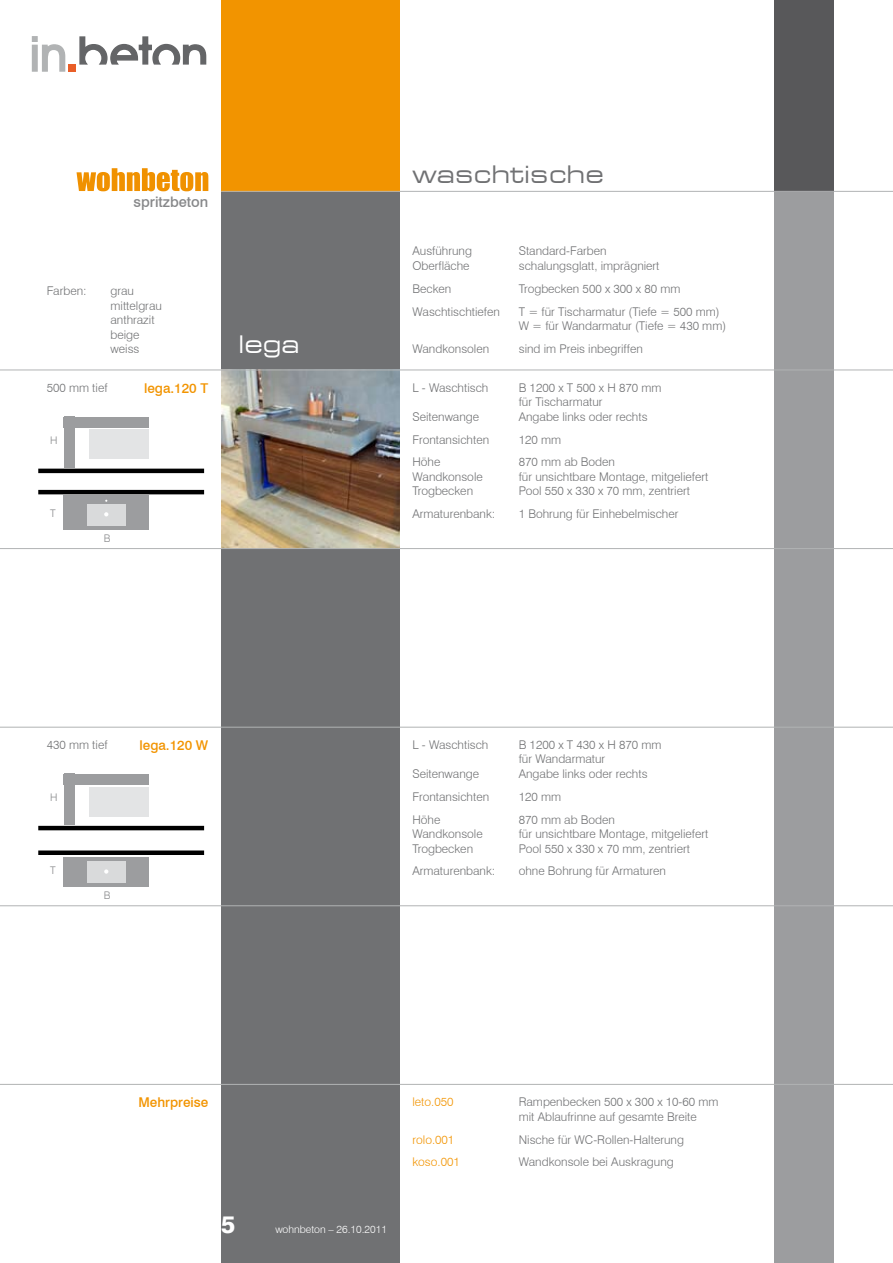
<style>
.page{position:relative;width:893px;height:1263px;background:#fff}
.page>*{position:absolute;margin:0;border:0;box-sizing:border-box;transform-origin:0 0}
.t1{font:expanded 24px "Square 721 BT";color:#707173}
.t2{font:expanded 24px "Square 721 BT";color:#fff}
.t3{font:800 24px "Swiss 721 BT";color:#fff}
.t4{font:500 14.55px "Swiss 721 BT";color:#87888a}
.t5{font:500 13.5px "Swiss 721 BT";color:#f29400}
.t6{font:300 12px/14.4px "Swiss 721 BT";color:#707173}
.t7{font:300 12px "Swiss 721 BT";color:#f29400}
.t8{font:300 10.5px "Swiss 721 BT";color:#fff}
.t9{font:300 10.5px "Swiss 721 BT";color:#87888a}
</style>
<div class="page">
<div style="left:221px;top:0;width:179px;height:1263px;background:#707173"></div>
<div style="left:221px;top:0;width:179px;height:191px;background:#f29400"></div>
<div style="left:774px;top:191px;width:59px;height:1072px;background:#9c9d9f"></div>
<div style="left:774px;top:0;width:59px;height:191px;background:#58585a"></div>
<svg style="left:79px;top:36px;width:128px;height:29px"></svg>
<div style="left:69px;top:65px;width:7px;height:7px;background:#e95e28"></div>
<svg style="left:32px;top:36px;width:34px;height:36px"></svg>
<svg style="left:77px;top:168px;width:131px;height:23px"></svg>
<img style="left:221px;top:371px;width:179px;height:177px">
<div style="left:64px;top:495px;width:85px;height:34px;background:#9c9d9f"></div>
<div style="left:87px;top:504px;width:38px;height:21px;background:#d9dadb"></div>
<hr style="left:38px;top:490px;width:166px;height:4px;background:#000">
<hr style="left:38px;top:469px;width:166px;height:4px;background:#000">
<div style="left:64px;top:417px;width:85px;height:10px;background:#9c9d9f"></div>
<div style="left:64px;top:417px;width:10px;height:51px;background:#9c9d9f"></div>
<div style="left:89px;top:429px;width:60px;height:30px;background:#e3e4e5"></div>
<svg style="left:104px;top:512px;width:4px;height:4px"></svg>
<div style="left:64px;top:857px;width:85px;height:30px;background:#9c9d9f"></div>
<div style="left:87px;top:861px;width:38px;height:21px;background:#d9dadb"></div>
<div style="left:38px;top:850px;width:166px;height:5px;background:#000"></div>
<hr style="left:38px;top:826px;width:166px;height:4px;background:#000">
<div style="left:64px;top:774px;width:85px;height:10px;background:#9c9d9f"></div>
<div style="left:64px;top:774px;width:10px;height:51px;background:#9c9d9f"></div>
<div style="left:89px;top:787px;width:60px;height:29px;background:#e3e4e5"></div>
<svg style="left:104px;top:869px;width:4px;height:5px"></svg>
<hr style="left:221px;top:191px;width:672px;height:1px;background:#b1b3b4">
<hr style="left:0;top:370px;width:893px;height:1px;background:#b1b3b4">
<hr style="left:0;top:548px;width:893px;height:1px;background:#b1b3b4">
<hr style="left:0;top:727px;width:893px;height:1px;background:#b1b3b4">
<hr style="left:0;top:905px;width:893px;height:1px;background:#b1b3b4">
<hr style="left:0;top:1084px;width:893px;height:1px;background:#b1b3b4">
<p class="t4" style="left:134px;top:193px;width:76px">spritzbeton</p>
<p class="t6" style="left:47px;top:284px;width:41px">Farben:</p>
<p class="t6" style="left:111px;top:284px;width:53px">grau mittelgrau anthrazit beige weiss</p>
<p class="t6" style="left:47px;top:380px;width:62px">500 mm tief</p>
<p class="t9" style="left:50px;top:434px;width:9px">H</p>
<p class="t9" style="left:50px;top:506px;width:7px">T</p>
<p class="t9" style="left:104px;top:532px;width:8px">B</p>
<p class="t5" style="left:144px;top:380px;width:66px">lega.120 T</p>
<h1 class="t2" style="left:238px;top:330px;width:63px">lega</h1>
<p class="t6" style="left:47px;top:737px;width:62px">430 mm tief</p>
<p class="t5" style="left:139px;top:737px;width:70px">lega.120 W</p>
<p class="t9" style="left:50px;top:791px;width:9px">H</p>
<p class="t9" style="left:50px;top:864px;width:7px">T</p>
<p class="t9" style="left:104px;top:889px;width:8px">B</p>
<h1 class="t1" style="left:412px;top:160px;width:193px">waschtische</h1>
<p class="t6" style="left:412px;top:244px;width:61px">Ausführung</p>
<p class="t6" style="left:519px;top:244px;width:89px">Standard-Farben</p>
<p class="t6" style="left:412px;top:258px;width:59px">Oberfläche</p>
<p class="t6" style="left:519px;top:258px;width:142px">schalungsglatt, imprägniert</p>
<p class="t6" style="left:412px;top:281px;width:40px">Becken</p>
<p class="t6" style="left:519px;top:281px;width:163px">Trogbecken 500 x 300 x 80 mm</p>
<p class="t6" style="left:412px;top:304px;width:89px">Waschtischtiefen</p>
<p class="t6" style="left:519px;top:304px;width:209px">T = für Tischarmatur (Tiefe = 500 mm)<br>W = für Wandarmatur (Tiefe = 430 mm)</p>
<p class="t6" style="left:412px;top:341px;width:78px">Wandkonsolen</p>
<p class="t6" style="left:519px;top:341px;width:126px">sind im Preis inbegriffen</p>
<p class="t6" style="left:412px;top:380px;width:77px">L - Waschtisch</p>
<p class="t6" style="left:519px;top:380px;width:144px">B 1200 x T 500 x H 870 mm für Tischarmatur</p>
<p class="t6" style="left:412px;top:409px;width:68px">Seitenwange</p>
<p class="t6" style="left:519px;top:409px;width:130px">Angabe links oder rechts</p>
<p class="t6" style="left:412px;top:432px;width:78px">Frontansichten</p>
<p class="t6" style="left:519px;top:432px;width:44px">120 mm</p>
<p class="t6" style="left:412px;top:455px;width:29px">Höhe</p>
<p class="t6" style="left:519px;top:455px;width:98px">870 mm ab Boden</p>
<p class="t6" style="left:412px;top:469px;width:72px">Wandkonsole</p>
<p class="t6" style="left:519px;top:469px;width:191px">für unsichtbare Montage, mitgeliefert</p>
<p class="t6" style="left:412px;top:484px;width:62px">Trogbecken</p>
<p class="t6" style="left:519px;top:484px;width:173px">Pool 550 x 330 x 70 mm, zentriert</p>
<p class="t6" style="left:412px;top:507px;width:84px">Armaturenbank:</p>
<p class="t6" style="left:519px;top:507px;width:161px">1 Bohrung für Einhebelmischer</p>
<p class="t6" style="left:412px;top:737px;width:77px">L - Waschtisch</p>
<p class="t6" style="left:519px;top:737px;width:144px">B 1200 x T 430 x H 870 mm für Wandarmatur</p>
<p class="t6" style="left:412px;top:766px;width:68px">Seitenwange</p>
<p class="t6" style="left:519px;top:766px;width:130px">Angabe links oder rechts</p>
<p class="t6" style="left:412px;top:789px;width:78px">Frontansichten</p>
<p class="t6" style="left:519px;top:789px;width:44px">120 mm</p>
<p class="t6" style="left:412px;top:812px;width:29px">Höhe</p>
<p class="t6" style="left:519px;top:812px;width:98px">870 mm ab Boden</p>
<p class="t6" style="left:412px;top:826px;width:72px">Wandkonsole</p>
<p class="t6" style="left:519px;top:826px;width:191px">für unsichtbare Montage, mitgeliefert</p>
<p class="t6" style="left:412px;top:841px;width:62px">Trogbecken</p>
<p class="t6" style="left:519px;top:841px;width:173px">Pool 550 x 330 x 70 mm, zentriert</p>
<p class="t6" style="left:412px;top:864px;width:84px">Armaturenbank:</p>
<p class="t6" style="left:519px;top:864px;width:149px">ohne Bohrung für Armaturen</p>
<p class="t5" style="left:138px;top:1094px;width:71px">Mehrpreise</p>
<p class="t7" style="left:412px;top:1095px;width:43px">leto.050</p>
<p class="t6" style="left:519px;top:1095px;width:201px">Rampenbecken 500 x 300 x 10-60 mm mit Ablaufrinne auf gesamte Breite</p>
<p class="t7" style="left:412px;top:1132px;width:43px">rolo.001</p>
<p class="t6" style="left:519px;top:1132px;width:167px">Nische für WC-Rollen-Halterung</p>
<p class="t7" style="left:412px;top:1155px;width:49px">koso.001</p>
<p class="t6" style="left:519px;top:1155px;width:157px">Wandkonsole bei Auskragung</p>
<h1 class="t3" style="left:221px;top:1210px;width:16px">5</h1>
<p class="t8" style="left:275px;top:1223px;width:113px">wohnbeton – 26.10.2011</p>
</div>
